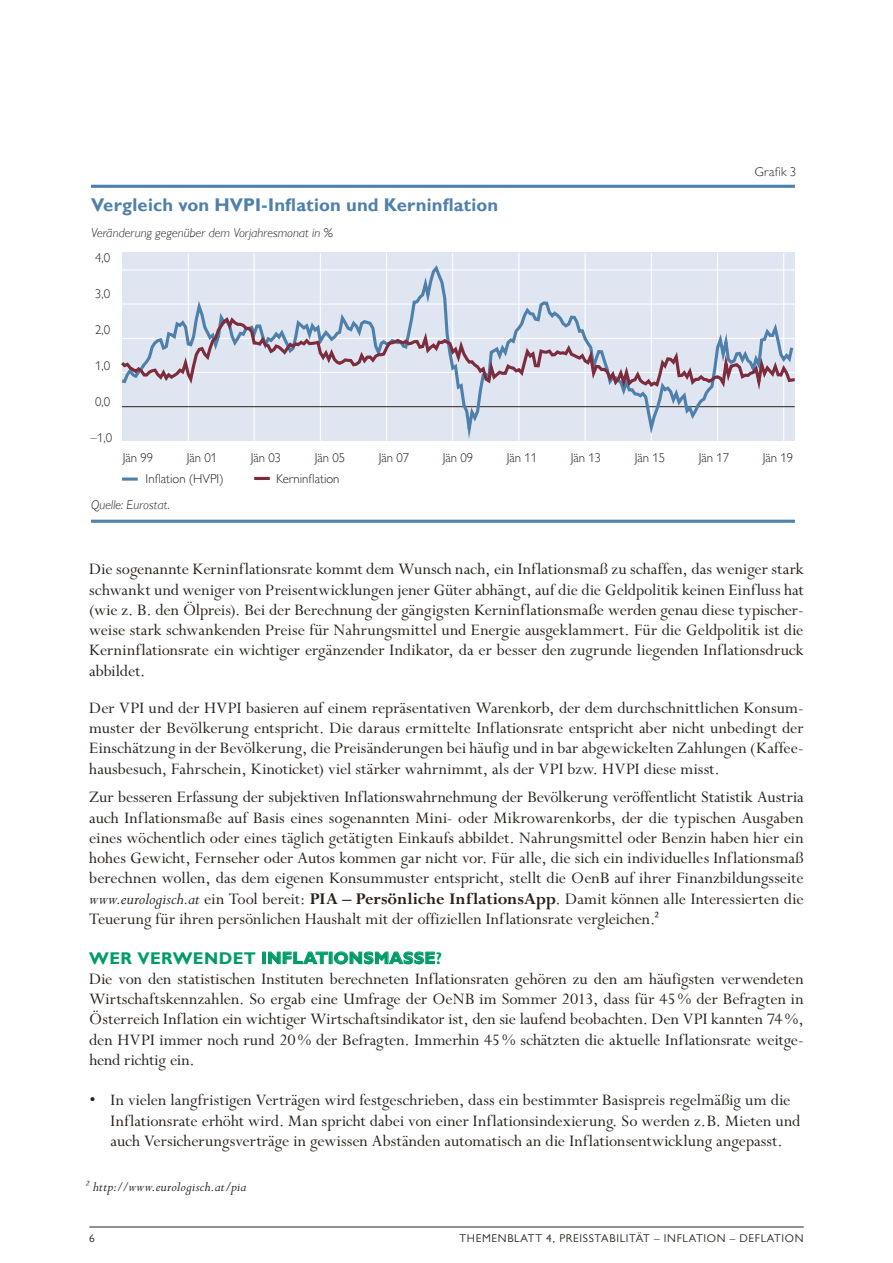
<style>
.page{position:relative;width:893px;height:1263px;background:#fff}
.page>*{position:absolute;margin:0;border:0;box-sizing:border-box;transform-origin:0 0}
.t1{font:700 18.45px "Gill Sans MT Pro";letter-spacing:.01em;color:#4f80ac}
.t2{font:18px/20.2px "Perpetua Std";color:#29211a;text-align:justify}
.t3{font:700 16.95px "Gill Sans MT Pro";letter-spacing:.025em;color:#009c67}
.t4{font:italic 15px "Perpetua Std";letter-spacing:.015em;color:#29211a}
.t5{font:300 12.9px "Gill Sans MT Pro";color:#29211a}
.t6{font:italic 300 12.9px "Gill Sans MT Pro";letter-spacing:.005em;color:#29211a}
.t7{font:11.25px "Gill Sans MT Pro";letter-spacing:.06em;color:#29211a}
.s1{font-style:italic}
.s2{font-weight:700}
</style>
<div class="page">
<hr style="left:89px;top:1227px;width:715px;height:1px;background:#29211a">
<svg style="left:263px;top:951px;width:172px;height:13px"></svg>
<hr style="left:91px;top:185px;width:704px;height:3px;background:#4f80ac">
<hr style="left:91px;top:520px;width:704px;height:3px;background:#4f80ac">
<svg style="left:122px;top:477px;width:16px;height:4px"></svg>
<hr style="left:254px;top:477px;width:16px;height:3px;background:#7d2c3e">
<div style="left:122px;top:253px;width:673px;height:188px;background:#dfe6f1"></div>
<hr style="left:188px;top:253px;width:1px;height:188px;background:#fff">
<hr style="left:254px;top:253px;width:1px;height:188px;background:#fff">
<hr style="left:320px;top:253px;width:1px;height:188px;background:#fff">
<hr style="left:386px;top:253px;width:1px;height:188px;background:#fff">
<hr style="left:452px;top:253px;width:1px;height:188px;background:#fff">
<hr style="left:518px;top:253px;width:1px;height:188px;background:#fff">
<hr style="left:585px;top:253px;width:1px;height:188px;background:#fff">
<hr style="left:651px;top:253px;width:1px;height:188px;background:#fff">
<hr style="left:717px;top:253px;width:1px;height:188px;background:#fff">
<hr style="left:783px;top:253px;width:1px;height:188px;background:#fff">
<svg style="left:122px;top:262px;width:673px;height:179px"></svg>
<svg style="left:121px;top:314px;width:674px;height:84px"></svg>
<p class="t1" style="left:91px;top:193px;width:409px">Vergleich von HVPI-Inflation und Kerninflation</p>
<p class="t6" style="left:91px;top:225px;width:243px">Veränderung gegenüber dem Vorjahresmonat in %</p>
<p class="t5" style="left:95px;top:250px;width:17px">4,0</p>
<p class="t5" style="left:95px;top:286px;width:17px">3,0</p>
<p class="t5" style="left:95px;top:322px;width:17px">2,0</p>
<p class="t5" style="left:95px;top:358px;width:17px">1,0</p>
<p class="t5" style="left:95px;top:394px;width:17px">0,0</p>
<p class="t5" style="left:91px;top:430px;width:23px">–1,0</p>
<p class="t5" style="left:755px;top:164px;width:43px">Grafik 3</p>
<p class="t5" style="left:123px;top:450px;width:32px">Jän 99</p>
<p class="t5" style="left:187px;top:450px;width:32px">Jän 01</p>
<p class="t5" style="left:251px;top:450px;width:32px">Jän 03</p>
<p class="t5" style="left:315px;top:450px;width:32px">Jän 05</p>
<p class="t5" style="left:379px;top:450px;width:32px">Jän 07</p>
<p class="t5" style="left:443px;top:450px;width:32px">Jän 09</p>
<p class="t5" style="left:507px;top:450px;width:32px">Jän 11</p>
<p class="t5" style="left:571px;top:450px;width:32px">Jän 13</p>
<p class="t5" style="left:635px;top:450px;width:32px">Jän 15</p>
<p class="t5" style="left:699px;top:450px;width:32px">Jän 17</p>
<p class="t5" style="left:763px;top:450px;width:32px">Jän 19</p>
<p class="t5" style="left:146px;top:471px;width:80px">Inflation (HVPI)</p>
<p class="t5" style="left:276px;top:471px;width:65px">Kerninflation</p>
<p class="t6" style="left:91px;top:497px;width:80px">Quelle: Eurostat.</p>
<p class="t2" style="left:89px;top:560px;width:716px">Die sogenannte Kerninflationsrate kommt dem Wunsch nach, ein Inflationsmaß zu schaffen, das weniger stark schwankt und weniger von Preisentwicklungen jener Güter abhängt, auf die die Geldpolitik keinen Einfluss hat (wie z. B. den Ölpreis). Bei der Berechnung der gängigsten Kerninflationsmaße werden genau diese typischer&shy;weise stark schwankenden Preise für Nahrungsmittel und Energie ausgeklammert. Für die Geldpolitik ist die Kerninflationsrate ein wichtiger ergänzender Indikator, da er besser den zugrunde liegenden Inflationsdruck abbildet.</p>
<p class="t2" style="left:89px;top:698px;width:716px">Der VPI und der HVPI basieren auf einem repräsentativen Warenkorb, der dem durchschnittlichen Konsum&shy;muster der Bevölkerung entspricht. Die daraus ermittelte Inflationsrate entspricht aber nicht unbedingt der Einschätzung in der Bevölkerung, die Preisänderungen bei häufig und in bar abgewickelten Zahlungen (Kaffee&shy;hausbesuch, Fahrschein, Kinoticket) viel stärker wahrnimmt, als der VPI bzw. HVPI diese misst.</p>
<p class="t2" style="left:89px;top:788px;width:716px">Zur besseren Erfassung der subjektiven Inflationswahrnehmung der Bevölkerung veröffentlicht Statistik Austria auch Inflationsmaße auf Basis eines sogenannten Mini-- oder Mikrowarenkorbs, der die typischen Ausgaben eines wöchentlich oder eines täglich getätigten Einkaufs abbildet. Nahrungsmittel oder Benzin haben hier ein hohes Gewicht, Fernseher oder Autos kommen gar nicht vor. Für alle, die sich ein individuelles Inflationsmaß berechnen wollen, das dem eigenen Konsummuster entspricht, stellt die OenB auf ihrer Finanzbildungsseite <span class="s1">www.eurologisch.at</span> ein Tool bereit: <span class="s2">PIA – Persönliche InflationsApp</span>. Damit können alle Interessierten die Teuerung für ihren persönlichen Haushalt mit der offiziellen Inflationsrate vergleichen.2</p>
<p class="t3" style="left:89px;top:947px;width:354px">WER VERWENDET INFLATIONSMASSE?</p>
<p class="t2" style="left:89px;top:969px;width:716px">Die von den statistischen Instituten berechneten Inflationsraten gehören zu den am häufigsten verwendeten Wirtschaftskennzahlen. So ergab eine Umfrage der OeNB im Sommer 2013, dass für 45% der Befragten in Österreich Inflation ein wichtiger Wirtschaftsindikator ist, den sie laufend beobachten. Den VPI kannten 74%, den HVPI immer noch rund 20% der Befragten. Immerhin 45% schätzten die aktuelle Inflationsrate weitge&shy;hend richtig ein.</p>
<p class="t2" style="left:111px;top:1091px;width:691px;text-align:left;text-indent:-21px">• In vielen langfristigen Verträgen wird festgeschrieben, dass ein bestimmter Basispreis regelmäßig um die<br>Inflationsrate erhöht wird. Man spricht dabei von einer Inflationsindexierung. So werden z.B. Mieten und auch Versicherungsverträge in gewissen Abständen automatisch an die Inflationsentwicklung angepasst.</p>
<p class="t4" style="left:84px;top:1179px;width:164px">2 http://www.eurologisch.at/pia</p>
<p class="t7" style="left:89px;top:1231px;width:7px">6</p>
<p class="t7" style="left:459px;top:1231px;width:346px">THEMENBLATT 4, PREISSTABILITÄT – INFLATION – DEFLATION</p>
</div>
